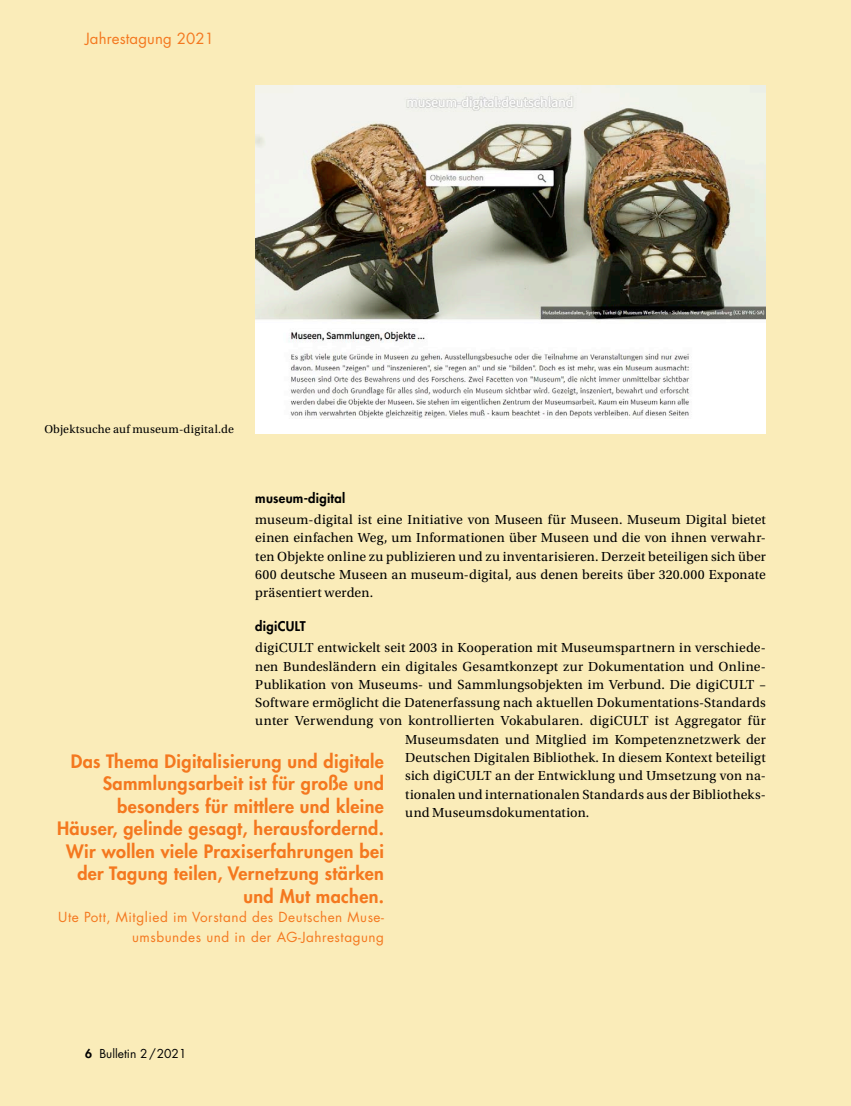
<style>
.page{position:relative;width:851px;height:1106px;background:#fff}
.page>*{position:absolute;margin:0;border:0;box-sizing:border-box;transform-origin:0 0}
.t1{font:800 18px/22.5px "Futura LT Pro";letter-spacing:.02em;color:#f4781f;text-align:right}
.t2{font:15px "Futura LT Pro";letter-spacing:.01em;color:#f4781f}
.t3{font:13.8px/18.3px "Utopia Std";letter-spacing:.01em;color:#000;text-align:justify}
.t4{font:13.5px/19.5px "Futura LT Pro";letter-spacing:.04em;color:#f4781f;text-align:right}
.t5{font:800 13.05px "Futura LT Pro";letter-spacing:.02em;color:#000}
.t6{font:12px "Utopia Std";letter-spacing:.015em;color:#000}
.t7{font:12px "Futura LT Pro";color:#000}
.s1{font-weight:800}
</style>
<div class="page">
<div style="left:0;top:0;width:850px;height:1106px;background:#faecb9"></div>
<div style="left:255px;top:85px;width:510px;height:349px;background:#fff"></div>
<img style="left:255px;top:85px;width:510px;height:333px">
<p class="t2" style="left:85px;top:28px;width:131px">Jahrestagung 2021</p>
<p class="t6" style="left:44px;top:422px;width:191px">Objektsuche auf museum-digital.de</p>
<p class="t5" style="left:255px;top:488px;width:91px">museum-digital</p>
<p class="t3" style="left:255px;top:510px;width:512px">museum-digital ist eine Initiative von Museen für Museen. Museum Digital bietet einen einfachen Weg, um Informationen über Museen und die von ihnen verwahr&shy;ten Objekte online zu publizieren und zu inventarisieren. Derzeit beteiligen sich über 600 deutsche Museen an museum-digital, aus denen bereits über 320.000 Exponate präsentiert werden.</p>
<p class="t5" style="left:255px;top:616px;width:52px">digiCULT</p>
<p class="t3" style="left:255px;top:639px;width:512px">digiCULT entwickelt seit 2003 in Kooperation mit Museumspartnern in verschiede-</p>
<p class="t3" style="left:255px;top:657px;width:512px">nen Bundesländern ein digitales Gesamtkonzept zur Dokumentation und Online-</p>
<p class="t3" style="left:255px;top:675px;width:512px">Publikation von Museums- und Sammlungsobjekten im Verbund. Die digiCULT –</p>
<p class="t3" style="left:255px;top:693px;width:512px">Software ermöglicht die Datenerfassung nach aktuellen Dokumentations-Standards</p>
<p class="t3" style="left:255px;top:712px;width:512px">unter Verwendung von kontrollierten Vokabularen. digiCULT ist Aggregator für</p>
<p class="t3" style="left:405px;top:730px;width:362px">Museumsdaten und Mitglied im Kompetenznetzwerk der</p>
<p class="t3" style="left:405px;top:748px;width:362px">Deutschen Digitalen Bibliothek. In diesem Kontext beteiligt</p>
<p class="t3" style="left:405px;top:767px;width:362px">sich digiCULT an der Entwicklung und Umsetzung von na-</p>
<p class="t3" style="left:405px;top:785px;width:362px">tionalen und internationalen Standards aus der Bibliotheks-</p>
<p class="t3" style="left:405px;top:803px;width:185px">und Museumsdokumentation.</p>
<p class="t1" style="left:57px;top:749px;width:328px">Das Thema Digitalisierung und digitale Sammlungsarbeit ist für große und besonders für mittlere und kleine Häuser, gelinde gesagt, herausfordernd.<br>Wir wollen viele Praxiserfahrungen bei der Tagung teilen, Vernetzung stärken und Mut machen.</p>
<p class="t4" style="left:58px;top:907px;width:327px">Ute Pott, Mitglied im Vorstand des Deutschen Muse&shy;umsbundes und in der AG-Jahrestagung</p>
<p class="t7" style="left:85px;top:1045px;width:103px"><span class="s1">6</span> Bulletin 2/2021</p>
</div>
